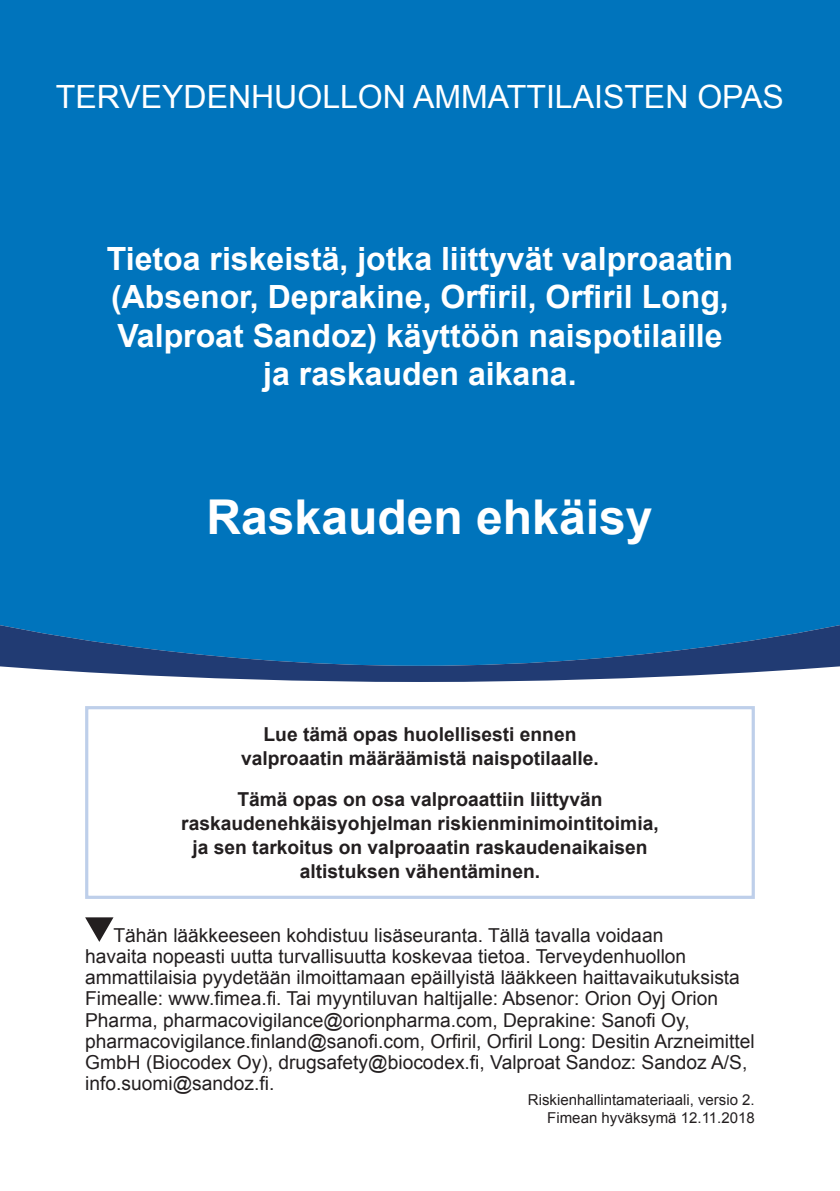
<style>
.page{position:relative;width:840px;height:1191px;background:#fff}
.page>*{position:absolute;margin:0;border:0;box-sizing:border-box;transform-origin:0 0}
.t1{font:700 48px "Arial";color:#fff}
.t2{font:700 32px/38.4px "Arial";color:#fff;text-align:center}
.t3{font:32px "Arial";color:#fff}
.t4{font:19.2px/21.2px "Arial";color:#231f20}
.t5{font:700 19.2px/24px "Arial";color:#231f20;text-align:center}
.t6{font:15px/18px "Arial";color:#231f20;text-align:right}
</style>
<div class="page">
<div style="left:0;top:0;width:839px;height:623px;background:#0074bc"></div>
<svg style="left:0;top:623px;width:839px;height:59px;background:#2569a3"></svg>
<div style="left:85px;top:706px;width:669px;height:193px;border:3px solid #becfea"></div>
<svg style="left:85px;top:917px;width:28px;height:25px"></svg>
<h2 class="t3" style="left:56px;top:76px;width:729px">TERVEYDENHUOLLON AMMATTILAISTEN OPAS</h2>
<h2 class="t2" style="left:107px;top:240px;width:627px">Tietoa riskeistä, jotka liittyvät valproaatin (Absenor, Deprakine, Orfiril, Orfiril Long, Valproat Sandoz) käyttöön naispotilaille ja raskauden aikana.</h2>
<h1 class="t1" style="left:206px;top:485px;width:447px">Raskauden ehkäisy</h1>
<p class="t5" style="left:241px;top:723px;width:359px">Lue tämä opas huolellisesti ennen valproaatin määräämistä naispotilaalle.</p>
<p class="t5" style="left:181px;top:788px;width:478px">Tämä opas on osa valproaattiin liittyvän raskaudenehkäisyohjelman riskienminimointitoimia, ja sen tarkoitus on valproaatin raskaudenaikaisen altistuksen vähentäminen.</p>
<p class="t4" style="left:85px;top:924px;width:670px;text-indent:28px">Tähän lääkkeeseen kohdistuu lisäseuranta. Tällä tavalla voidaan<br>havaita nopeasti uutta turvallisuutta koskevaa tietoa. Terveydenhuollon ammattilaisia pyydetään ilmoittamaan epäillyistä lääkkeen haittavaikutuksista Fimealle: www.fimea.fi. Tai myyntiluvan haltijalle: Absenor: Orion Oyj Orion Pharma, pharmacovigilance@orionpharma.com, Deprakine: Sanofi Oy, pharmacovigilance.finland@sanofi.com, Orfiril, Orfiril Long: Desitin Arzneimittel GmbH (Biocodex Oy), drugsafety@biocodex.fi, Valproat Sandoz: Sandoz A/S, info.suomi@sandoz.fi.</p>
<p class="t6" style="left:527px;top:1091px;width:228px">Riskienhallintamateriaali, versio 2.<br>Fimean hyväksymä 12.11.2018</p>
</div>
